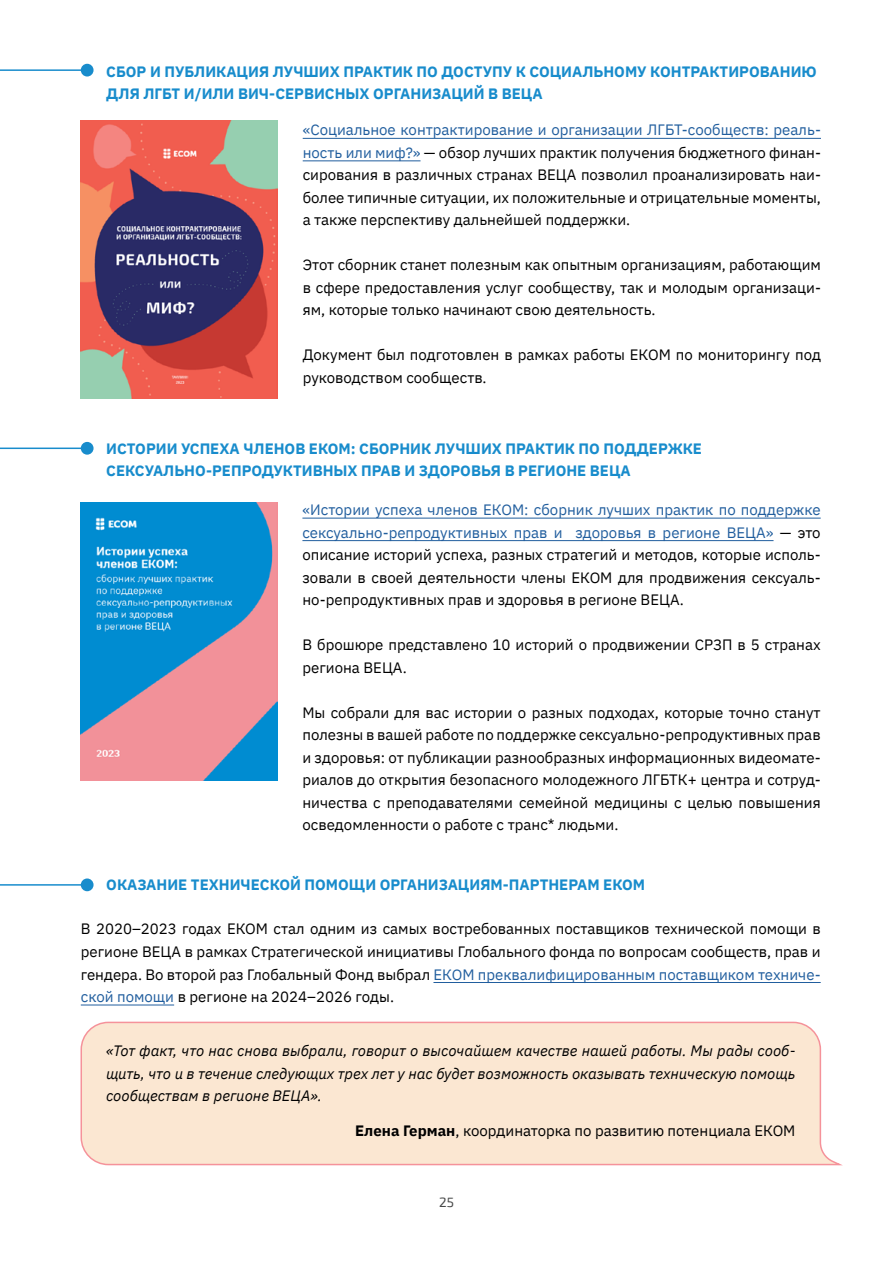
<style>
.page{position:relative;width:893px;height:1263px;background:#fff}
.page>*{position:absolute;margin:0;border:0;box-sizing:border-box;transform-origin:0 0}
.t1{font:15px/22.5px "IBM Plex Sans";color:#000;text-align:justify}
.t2{font:700 15px/22.5px "IBM Plex Sans";color:#188ccc}
.t3{font:italic 15px/22.5px "IBM Plex Sans";color:#000;text-align:justify}
.t4{font:13.5px "Exo 2";color:#474848}
.s1{color:#215e9e}
.s2{font-weight:700}
</style>
<div class="page">
<svg style="left:80px;top:1021px;width:763px;height:145px;background:#fbe5d2"></svg>
<img style="left:81px;top:120px;width:196px;height:278px">
<hr style="left:303px;top:138px;width:518px;height:1px;background:#215e9e">
<hr style="left:303px;top:160px;width:117px;height:1px;background:#215e9e">
<hr style="left:302px;top:518px;width:519px;height:1px;background:#215e9e">
<hr style="left:302px;top:540px;width:471px;height:1px;background:#215e9e">
<img style="left:81px;top:502px;width:196px;height:278px">
<hr style="left:433px;top:982px;width:388px;height:1px;background:#215e9e">
<hr style="left:81px;top:1005px;width:93px;height:1px;background:#215e9e">
<div style="left:81px;top:64px;width:13px;height:13px;background:#188ccc;border-radius:50%"></div>
<div style="left:81px;top:442px;width:13px;height:13px;background:#188ccc;border-radius:50%"></div>
<div style="left:81px;top:878px;width:13px;height:13px;background:#188ccc;border-radius:50%"></div>
<hr style="left:0;top:69px;width:87px;height:2px;background:#188ccc">
<hr style="left:0;top:447px;width:87px;height:2px;background:#188ccc">
<hr style="left:0;top:884px;width:87px;height:2px;background:#188ccc">
<p class="t2" style="left:106px;top:59px;width:712px">СБОР И ПУБЛИКАЦИЯ ЛУЧШИХ ПРАКТИК ПО ДОСТУПУ К СОЦИАЛЬНОМУ КОНТРАКТИРОВАНИЮ<br>ДЛЯ ЛГБТ И/ИЛИ ВИЧ-СЕРВИСНЫХ ОРГАНИЗАЦИЙ В ВЕЦА</p>
<p class="t1" style="left:303px;top:118px;width:520px"><span class="s1">«Социальное контрактирование и организации ЛГБТ-сообществ: реаль&shy;ность или миф?»</span> — обзор лучших практик получения бюджетного финан&shy;сирования в различных странах ВЕЦА позволил проанализировать наи&shy;более типичные ситуации, их положительные и отрицательные моменты, а также перспективу дальнейшей поддержки.</p>
<p class="t1" style="left:303px;top:253px;width:520px">Этот сборник станет полезным как опытным организациям, работающим в сфере предоставления услуг сообществу, так и молодым организаци&shy;ям, которые только начинают свою деятельность.</p>
<p class="t1" style="left:303px;top:343px;width:520px">Документ был подготовлен в рамках работы ЕКОМ по мониторингу под руководством сообществ.</p>
<p class="t2" style="left:106px;top:436px;width:597px">ИСТОРИИ УСПЕХА ЧЛЕНОВ ЕКОМ: СБОРНИК ЛУЧШИХ ПРАКТИК ПО ПОДДЕРЖКЕ<br>СЕКСУАЛЬНО-РЕПРОДУКТИВНЫХ ПРАВ И ЗДОРОВЬЯ В РЕГИОНЕ ВЕЦА</p>
<p class="t1" style="left:302px;top:497px;width:520px"><span class="s1">«Истории успеха членов ЕКОМ: сборник лучших практик по поддержке сексуально-репродуктивных прав и здоровья в регионе ВЕЦА»</span> — это описание историй успеха, разных стратегий и методов, которые исполь&shy;зовали в своей деятельности члены ЕКОМ для продвижения сексуаль&shy;но-репродуктивных прав и здоровья в регионе ВЕЦА.</p>
<p class="t1" style="left:302px;top:632px;width:520px">В брошюре представлено 10 историй о продвижении СРЗП в 5 странах региона ВЕЦА.</p>
<p class="t1" style="left:302px;top:700px;width:520px">Мы собрали для вас истории о разных подходах, которые точно станут полезны в вашей работе по поддержке сексуально-репродуктивных прав и здоровья: от публикации разнообразных информационных видеомате&shy;риалов до открытия безопасного молодежного ЛГБТК+ центра и сотруд&shy;ничества с преподавателями семейной медицины с целью повышения осведомленности о работе с транс* людьми.</p>
<p class="t2" style="left:106px;top:872px;width:540px">ОКАЗАНИЕ ТЕХНИЧЕСКОЙ ПОМОЩИ ОРГАНИЗАЦИЯМ-ПАРТНЕРАМ ЕКОМ</p>
<p class="t1" style="left:81px;top:917px;width:741px">В 2020–2023 годах ЕКОМ стал одним из самых востребованных поставщиков технической помощи в регионе ВЕЦА в рамках Стратегической инициативы Глобального фонда по вопросам сообществ, прав и гендера. Во второй раз Глобальный Фонд выбрал <span class="s1">ЕКОМ преквалифицированным поставщиком техниче&shy;ской помощи</span> в регионе на 2024–2026 годы.</p>
<p class="t3" style="left:106px;top:1038px;width:691px">«Тот факт, что нас снова выбрали, говорит о высочайшем качестве нашей работы. Мы рады сооб&shy;щить, что и в течение следующих трех лет у нас будет возможность оказывать техническую помощь сообществам в регионе ВЕЦА».</p>
<p class="t1" style="left:355px;top:1118px;width:442px"><span class="s2">Елена Герман</span>, координаторка по развитию потенциала ЕКОМ</p>
<p class="t4" style="left:439px;top:1194px;width:16px">25</p>
</div>
